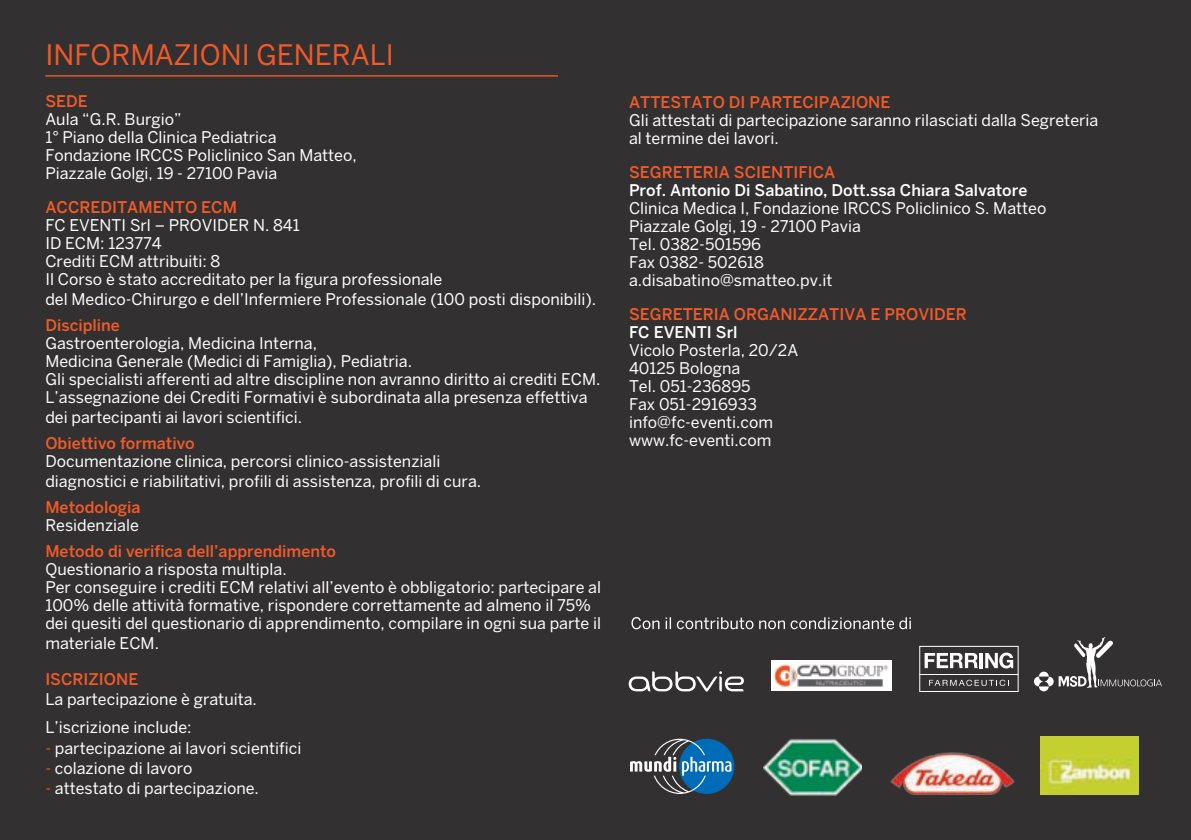
<style>
.page{position:relative;width:1191px;height:840px;background:#fff}
.page>*{position:absolute;margin:0;border:0;box-sizing:border-box;transform-origin:0 0}
.t1{font:28px "Benton Sans";color:#f15a29}
.t2{font:16px/18px "Benton Sans";color:#fff}
.t3{font:500 16px "Benton Sans";color:#f15a29}
.t4{font:500 16px "Benton Sans";color:#fff}
.s1{color:#f15a29}
</style>
<div class="page">
<div style="left:0;top:0;width:1191px;height:839px;background:#323031"></div>
<hr style="left:45px;top:75px;width:513px;height:2px;background:#f15a29">
<img style="left:861px;top:752px;width:154px;height:41px">
<img style="left:1040px;top:736px;width:98px;height:58px">
<img style="left:771px;top:660px;width:121px;height:30px">
<svg style="left:631px;top:617px;width:280px;height:12px"></svg>
<svg style="left:630px;top:738px;width:101px;height:55px"></svg>
<img style="left:763px;top:739px;width:98px;height:57px">
<svg style="left:628px;top:671px;width:116px;height:20px"></svg>
<svg style="left:919px;top:645px;width:100px;height:47px"></svg>
<svg style="left:1039px;top:671px;width:9px;height:5px"></svg>
<svg style="left:1039px;top:686px;width:9px;height:5px"></svg>
<svg style="left:1034px;top:676px;width:9px;height:10px"></svg>
<svg style="left:1044px;top:676px;width:9px;height:10px"></svg>
<svg style="left:1058px;top:637px;width:104px;height:50px"></svg>
<h1 class="t1" style="left:45px;top:38px;width:350px">INFORMAZIONI GENERALI</h1>
<p class="t3" style="left:45px;top:91px;width:44px">SEDE</p>
<p class="t2" style="left:45px;top:110px;width:313px">Aula “G.R. Burgio”<br>1° Piano della Clinica Pediatrica<br>Fondazione IRCCS Policlinico San Matteo,<br>Piazzale Golgi, 19 - 27100 Pavia</p>
<p class="t3" style="left:45px;top:197px;width:193px">ACCREDITAMENTO ECM</p>
<p class="t2" style="left:45px;top:216px;width:398px">FC EVENTI Srl – PROVIDER N. 841<br>ID ECM: 123774<br>Crediti ECM attribuiti: 8<br>Il Corso è stato accreditato per la figura professionale</p>
<p class="t2" style="left:45px;top:290px;width:552px">del Medico-Chirurgo e dell’Infermiere Professionale (100 posti disponibili).</p>
<p class="t3" style="left:45px;top:315px;width:76px">Discipline</p>
<p class="t2" style="left:45px;top:334px;width:556px">Gastroenterologia, Medicina Interna,<br>Medicina Generale (Medici di Famiglia), Pediatria.<br>Gli specialisti afferenti ad altre discipline non avranno diritto ai crediti ECM.<br>L’assegnazione dei Crediti Formativi è subordinata alla presenza effettiva</p>
<p class="t2" style="left:45px;top:408px;width:258px">dei partecipanti ai lavori scientifici.</p>
<p class="t3" style="left:45px;top:433px;width:151px">Obiettivo formativo</p>
<p class="t2" style="left:45px;top:451px;width:437px;line-height:20px">Documentazione clinica, percorsi clinico-assistenziali diagnostici e riabilitativi, profili di assistenza, profili di cura.</p>
<p class="t3" style="left:45px;top:497px;width:97px">Metodologia</p>
<p class="t2" style="left:45px;top:516px;width:95px">Residenziale</p>
<p class="t3" style="left:45px;top:541px;width:292px">Metodo di verifica dell’apprendimento</p>
<p class="t2" style="left:45px;top:560px;width:557px">Questionario a risposta multipla.<br>Per conseguire i crediti ECM relativi all’evento è obbligatorio: partecipare al 100% delle attività formative, rispondere correttamente ad almeno il 75% dei quesiti del questionario di apprendimento, compilare in ogni sua parte il</p>
<p class="t2" style="left:45px;top:634px;width:115px">materiale ECM.</p>
<p class="t3" style="left:45px;top:669px;width:94px">ISCRIZIONE</p>
<p class="t2" style="left:45px;top:685px;width:213px;line-height:28px">La partecipazione è gratuita.<br>L’iscrizione include:</p>
<p class="t2" style="left:45px;top:738px;width:257px"><span class="s1">-</span> partecipazione ai lavori scientifici</p>
<p class="t2" style="left:45px;top:758px;width:149px"><span class="s1">-</span> colazione di lavoro</p>
<p class="t2" style="left:45px;top:778px;width:215px"><span class="s1">-</span> attestato di partecipazione.</p>
<p class="t3" style="left:629px;top:92px;width:263px">ATTESTATO DI PARTECIPAZIONE</p>
<p class="t2" style="left:629px;top:111px;width:471px">Gli attestati di partecipazione saranno rilasciati dalla Segreteria al termine dei lavori.</p>
<p class="t3" style="left:629px;top:162px;width:208px">SEGRETERIA SCIENTIFICA</p>
<p class="t4" style="left:629px;top:180px;width:400px">Prof. Antonio Di Sabatino, Dott.ssa Chiara Salvatore</p>
<p class="t2" style="left:629px;top:199px;width:419px">Clinica Medica I, Fondazione IRCCS Policlinico S. Matteo<br>Piazzale Golgi, 19 - 27100 Pavia<br>Tel. 0382-501596<br>Fax 0382- 502618<br>a.disabatino@smatteo.pv.it</p>
<p class="t3" style="left:629px;top:304px;width:339px">SEGRETERIA ORGANIZZATIVA E PROVIDER</p>
<p class="t4" style="left:629px;top:322px;width:110px">FC EVENTI Srl</p>
<p class="t2" style="left:629px;top:341px;width:171px">Vicolo Posterla, 20/2A<br>40125 Bologna<br>Tel. 051-236895<br>Fax 051-2916933 info@fc-eventi.com www.fc-eventi.com</p>
</div>
